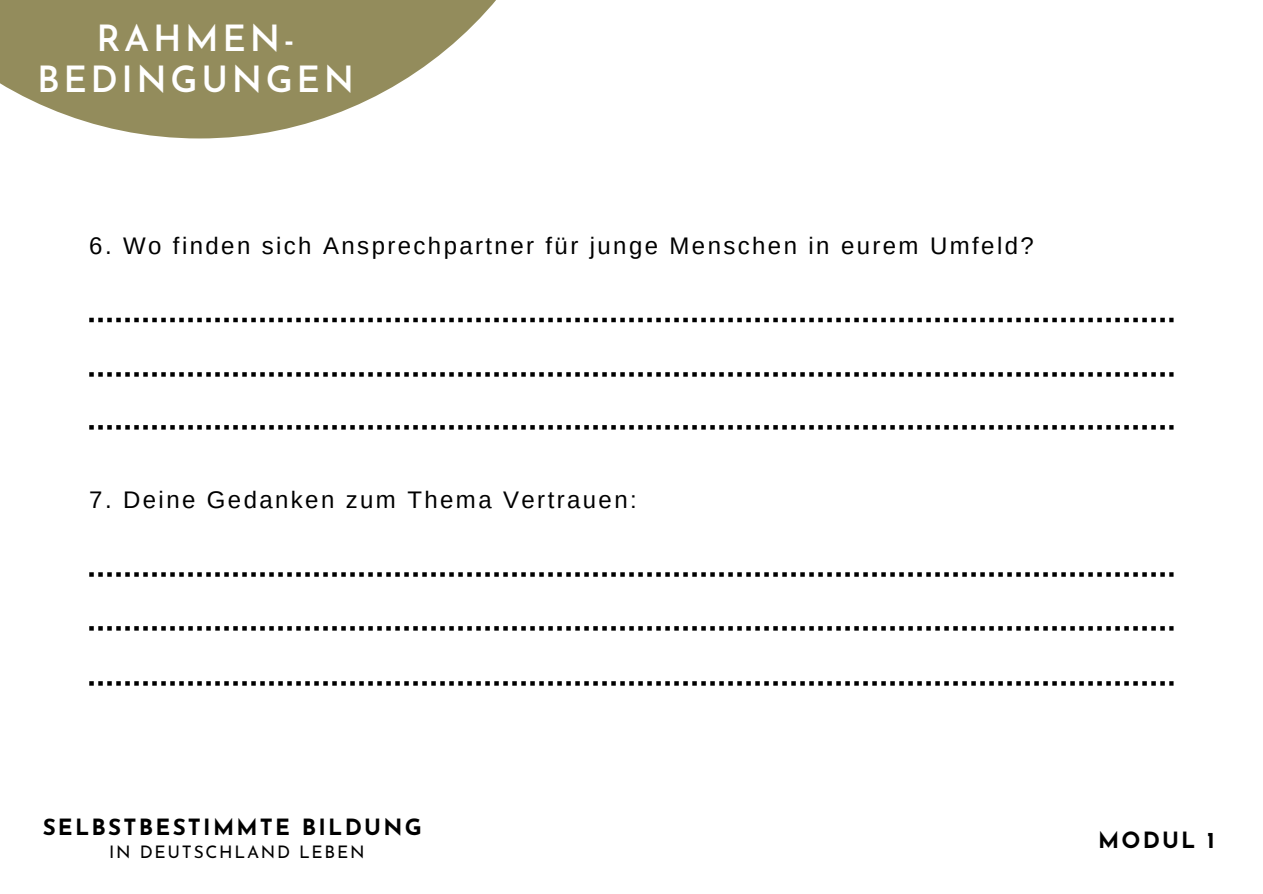
<style>
.page{position:relative;width:1263px;height:894px;background:#fff}
.page>*{position:absolute;margin:0;border:0;box-sizing:border-box;transform-origin:0 0}
.t1{font:600 36px "Josefin Sans";letter-spacing:.1em;color:#fff}
.t2{font:24px "Arimo";letter-spacing:.1em;color:#000}
.t3{font:700 22.35px "Josefin Sans";letter-spacing:.1em;color:#000}
.t4{font:17.25px "Josefin Sans";letter-spacing:.1em;color:#000}
</style>
<div class="page">
<svg style="left:0;top:0;width:496px;height:138px;fill:#938c5c"></svg>
<svg style="left:89px;top:317px;width:1084px;height:5px"></svg>
<svg style="left:89px;top:372px;width:1084px;height:4px"></svg>
<svg style="left:89px;top:425px;width:1084px;height:4px"></svg>
<svg style="left:89px;top:572px;width:1084px;height:4px"></svg>
<svg style="left:89px;top:626px;width:1084px;height:4px"></svg>
<svg style="left:89px;top:681px;width:1084px;height:4px"></svg>
<p class="t1" style="left:97px;top:24px;width:200px">RAHMEN-</p>
<p class="t1" style="left:37px;top:65px;width:319px">BEDINGUNGEN</p>
<p class="t2" style="left:89px;top:232px;width:946px">6. Wo finden sich Ansprechpartner für junge Menschen in eurem Umfeld?</p>
<p class="t2" style="left:89px;top:486px;width:549px">7. Deine Gedanken zum Thema Vertrauen:</p>
<p class="t3" style="left:43px;top:818px;width:380px">SELBSTBESTIMMTE BILDUNG</p>
<p class="t4" style="left:109px;top:844px;width:257px">IN DEUTSCHLAND LEBEN</p>
<p class="t3" style="left:1098px;top:831px;width:118px">MODUL 1</p>
</div>
